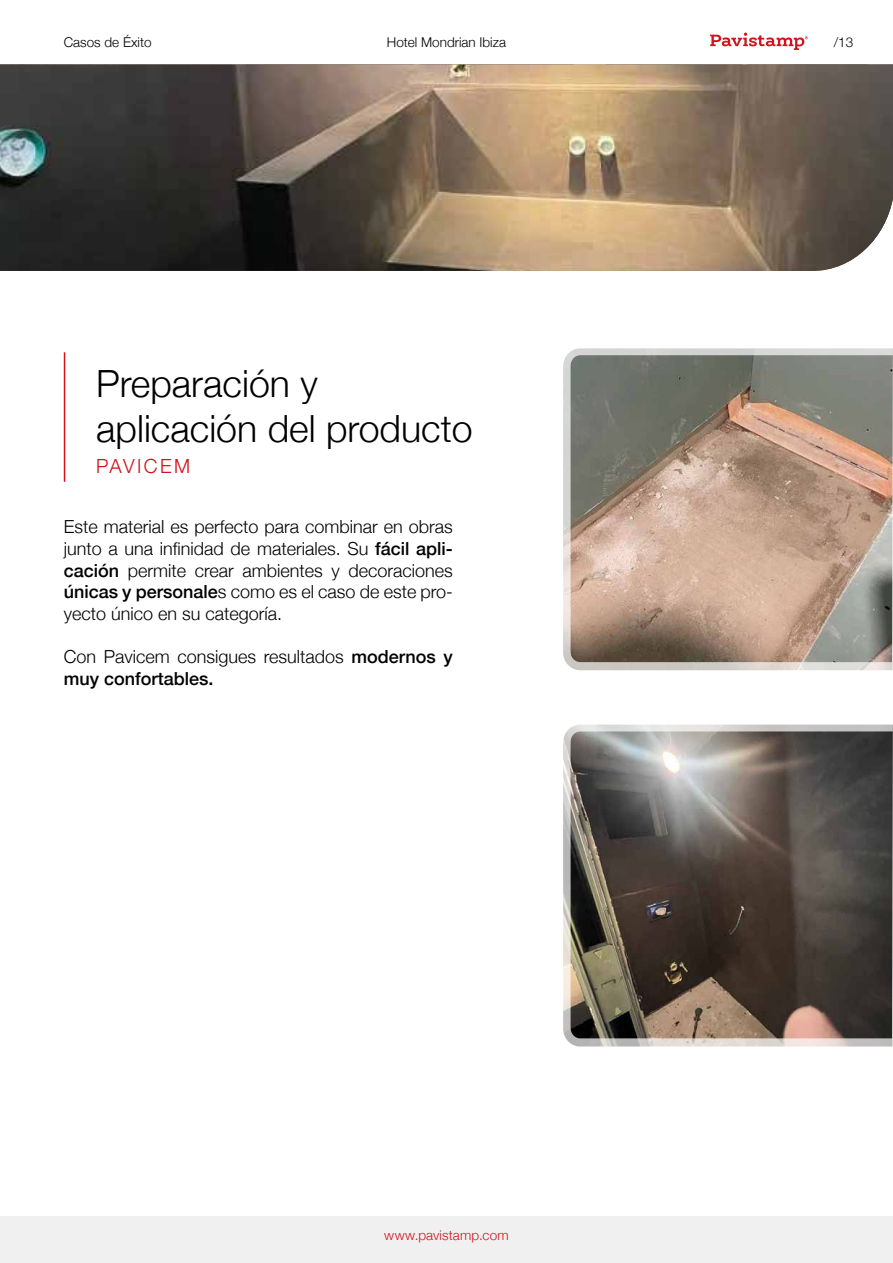
<style>
.page{position:relative;width:893px;height:1263px;background:#fff}
.page>*{position:absolute;margin:0;border:0;box-sizing:border-box;transform-origin:0 0}
.t1{font:300 37.5px/45px "Helvetica Neue";color:#000}
.t2{font:300 19.5px "Helvetica Neue";letter-spacing:.125em;color:#d3121b}
.t3{font:300 18px/21.6px "Helvetica Neue";color:#000;text-align:justify}
.t4{font:300 13.5px "Helvetica Neue";color:#000}
.t5{font:300 13.5px "Helvetica Neue";letter-spacing:.01em;color:#d0141c}
.s1{font-weight:500}
</style>
<div class="page">
<svg style="left:710px;top:33px;width:98px;height:17px"></svg>
<div style="left:0;top:1216px;width:893px;height:47px;background:#f0f0f1"></div>
<img style="left:0;top:65px;width:893px;height:206px">
<hr style="left:64px;top:352px;width:1px;height:130px;background:#d3121b">
<svg style="left:563px;top:724px;width:330px;height:323px;background:#655d56"></svg>
<svg style="left:563px;top:348px;width:330px;height:323px;background:#a99788"></svg>
<p class="t4" style="left:64px;top:31px;width:89px">Casos de Éxito</p>
<p class="t4" style="left:387px;top:31px;width:121px">Hotel Mondrian Ibiza</p>
<p class="t4" style="left:834px;top:31px;width:21px">/13</p>
<h1 class="t1" style="left:96px;top:358px;width:378px">Preparación y aplicación del producto</h1>
<p class="t2" style="left:96px;top:451px;width:95px">PAVICEM</p>
<p class="t3" style="left:64px;top:515px;width:391px">Este material es perfecto para combinar en obras junto a una infinidad de materiales. Su <span class="s1">fácil apli&shy;cación</span> permite crear ambientes y decoraciones <span class="s1">únicas y personale</span>s como es el caso de este pro&shy;yecto único en su categoría.</p>
<p class="t3" style="left:64px;top:644px;width:391px">Con Pavicem consigues resultados <span class="s1">modernos y muy confortables.</span></p>
<p class="t5" style="left:384px;top:1224px;width:126px">www.pavistamp.com</p>
</div>
